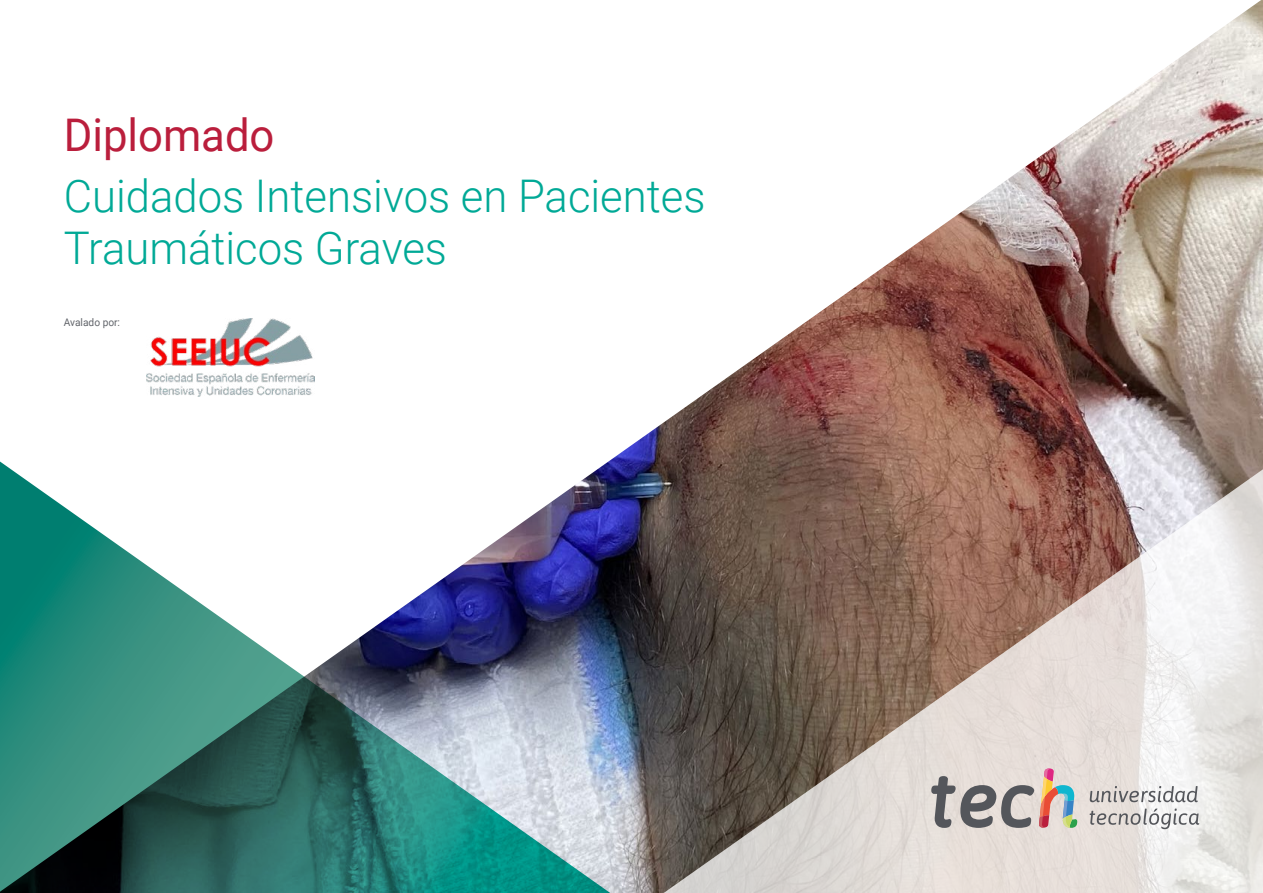
<style>
.page{position:relative;width:1263px;height:893px;background:#fff}
.page>*{position:absolute;margin:0;border:0;box-sizing:border-box;transform-origin:0 0}
.t1{font:300 45px/52.5px "Roboto";color:#00a996}
.t2{font:45px "Roboto";color:#ba1e3c}
.t3{font:10.5px "Roboto";color:#61646a}
</style>
<div class="page">
<img style="left:314px;top:0;width:949px;height:454px">
<img style="left:0;top:446px;width:640px;height:447px">
<svg style="left:634px;top:454px;width:629px;height:439px;background:#a79890"></svg>
<svg style="left:931px;top:768px;width:146px;height:60px;background:#b8b0ac"></svg>
<svg style="left:1090px;top:786px;width:108px;height:16px"></svg>
<svg style="left:1090px;top:809px;width:109px;height:20px"></svg>
<img style="left:146px;top:318px;width:168px;height:79px">
<p class="t2" style="left:64px;top:103px;width:212px">Diplomado</p>
<p class="t1" style="left:64px;top:168px;width:643px">Cuidados Intensivos en Pacientes<br>Traumáticos Graves</p>
<p class="t3" style="left:64px;top:315px;width:58px">Avalado por:</p>
</div>
